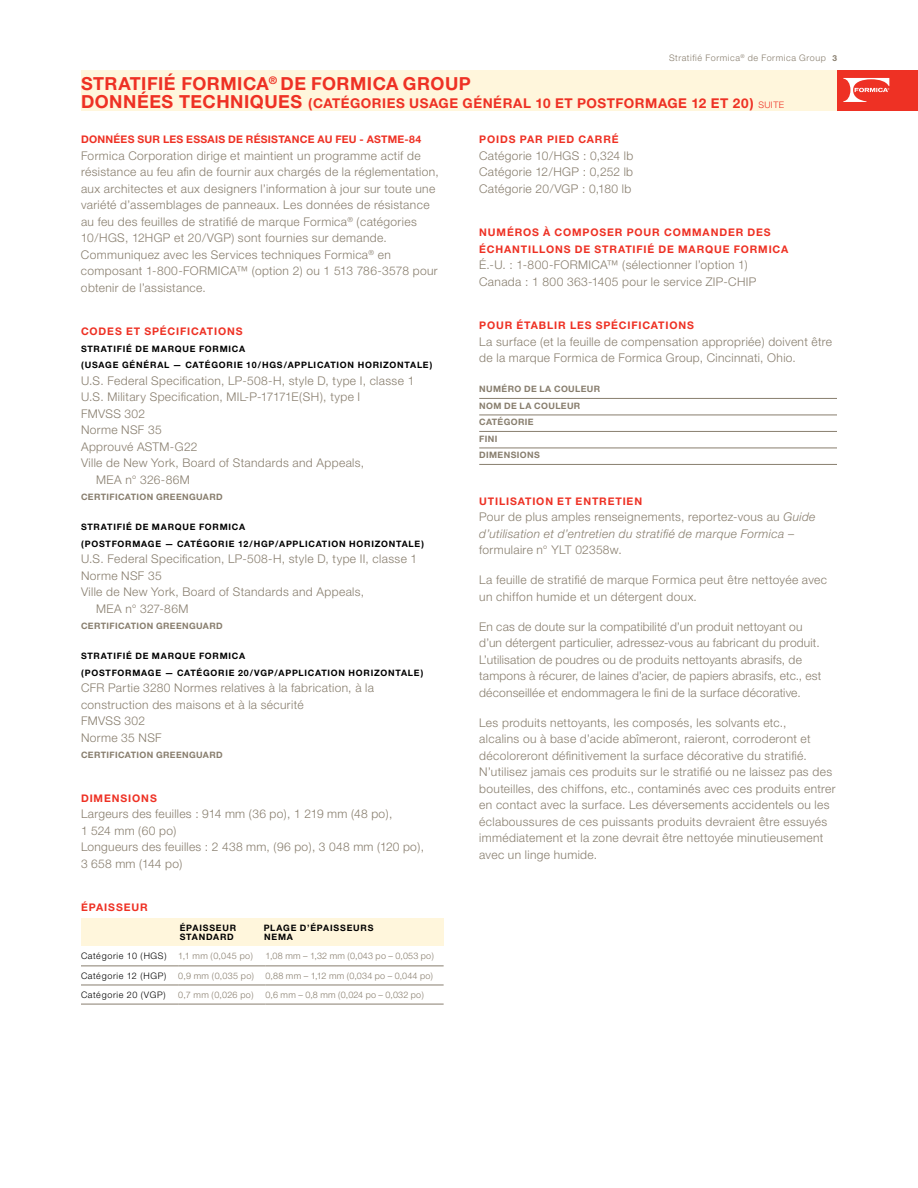
<style>
.page{position:relative;width:918px;height:1188px;background:#fff}
.page>*{position:absolute;margin:0;border:0;box-sizing:border-box;transform-origin:0 0}
.t1{font:700 18px "Helvetica Neue";letter-spacing:.025em;color:#ee3124}
.t2{font:700 13.5px "Helvetica Neue";letter-spacing:.04em;color:#ee3124}
.t3{font:300 12px/16.5px "Helvetica Neue";letter-spacing:.03em;color:#887e6e}
.t4{font:700 10.5px/16.5px "Helvetica Neue";letter-spacing:.085em;color:#ee3124}
.t5{font:700 10.5px "Helvetica Neue";letter-spacing:.025em;color:#ee3124}
.t6{font:300 9px "Helvetica Neue";letter-spacing:.035em;color:#887e6e}
.t7{font:300 9px "Helvetica Neue";letter-spacing:.075em;color:#000}
.t8{font:300 9px "Helvetica Neue";letter-spacing:.065em;color:#887e6e}
.t9{font:700 8.85px/16.5px "Helvetica Neue";letter-spacing:.09em;color:#000}
.t10{font:700 8.85px/16.5px "Helvetica Neue";letter-spacing:.045em;color:#887e6e}
.s1{font-weight:700;font-size:8.25px}
.s2{font-size:18px}
.s3{font-weight:300;font-size:9px}
.s4{font-style:italic}
</style>
<div class="page">
<div style="left:81px;top:70px;width:756px;height:41px;background:#fff6dc"></div>
<div style="left:837px;top:70px;width:81px;height:41px;background:#ee3124"></div>
<svg style="left:843px;top:78px;width:46px;height:24px"></svg>
<hr style="left:479px;top:398px;width:358px;height:1px;background:#887e6e">
<hr style="left:479px;top:415px;width:358px;height:1px;background:#887e6e">
<hr style="left:479px;top:431px;width:358px;height:1px;background:#887e6e">
<hr style="left:479px;top:448px;width:358px;height:1px;background:#887e6e">
<hr style="left:479px;top:464px;width:358px;height:1px;background:#887e6e">
<div style="left:81px;top:918px;width:363px;height:28px;background:#fff6dc"></div>
<hr style="left:81px;top:966px;width:97px;height:1px;background:#887e6e">
<hr style="left:178px;top:966px;width:88px;height:1px;background:#887e6e">
<hr style="left:266px;top:966px;width:178px;height:1px;background:#887e6e">
<hr style="left:81px;top:985px;width:97px;height:1px;background:#887e6e">
<hr style="left:178px;top:985px;width:88px;height:1px;background:#887e6e">
<hr style="left:266px;top:985px;width:178px;height:1px;background:#887e6e">
<hr style="left:81px;top:1004px;width:97px;height:1px;background:#887e6e">
<hr style="left:178px;top:1004px;width:88px;height:1px;background:#887e6e">
<hr style="left:266px;top:1004px;width:178px;height:1px;background:#887e6e">
<p class="t8" style="left:669px;top:52px;width:169px">Stratifié Formica<sup>®</sup> de Formica Group <span class="s1">3</span></p>
<h1 class="t1" style="left:81px;top:72px;width:125px">STRATIFIÉ FORMICA</h1>
<h1 class="t1" style="left:269px;top:72px;width:67px"><sup>®</sup> DE FORMICA</h1>
<h1 class="t1" style="left:403px;top:72px;width:29px">GROUP</h1>
<p class="t2" style="left:81px;top:95px;width:696px"><span class="s2">DONNÉES TECHNIQUES</span> (CATÉGORIES USAGE GÉNÉRAL 10 ET POSTFORMAGE 12 ET 20) <span class="s3">suite</span></p>
<p class="t5" style="left:81px;top:133px;width:342px">DONNÉES SUR LES ESSAIS DE RÉSISTANCE AU FEU - ASTME-84</p>
<p class="t3" style="left:81px;top:147px;width:359px">Formica Corporation dirige et maintient un programme actif de résistance au feu afin de fournir aux chargés de la réglementation, aux architectes et aux designers l’information à jour sur toute une variété d’assemblages de panneaux. Les données de résistance au feu des feuilles de stratifié de marque Formica<sup>®</sup> (catégories 10/HGS, 12HGP et 20/VGP) sont fournies sur demande.<br>Communiquez avec les Services techniques Formica<sup>®</sup> en composant 1-800-FORMICA™ (option 2) ou 1 513 786-3578 pour obtenir de l’assistance.</p>
<p class="t4" style="left:81px;top:323px;width:163px">CODES ET SPÉCIFICATIONS</p>
<p class="t9" style="left:81px;top:340px;width:353px">STRATIFIÉ DE MARQUE FORMICA<br>(USAGE GÉNÉRAL — CATÉGORIE 10/HGS/APPLICATION HORIZONTALE)</p>
<p class="t3" style="left:81px;top:372px;width:335px">U.S. Federal Specification, LP-508-H, style D, type I, classe 1</p>
<p class="t3" style="left:81px;top:388px;width:281px">U.S. Military Specification, MIL-P-17171E(SH), type I</p>
<p class="t3" style="left:81px;top:405px;width:66px">FMVSS 302</p>
<p class="t3" style="left:81px;top:421px;width:82px">Norme NSF 35</p>
<p class="t3" style="left:81px;top:438px;width:118px">Approuvé ASTM-G22</p>
<p class="t3" style="left:81px;top:454px;width:285px">Ville de New York, Board of Standards and Appeals,</p>
<p class="t3" style="left:96px;top:471px;width:95px">MEA n° 326-86M</p>
<p class="t10" style="left:81px;top:489px;width:143px">CERTIFICATION GREENGUARD</p>
<p class="t9" style="left:81px;top:519px;width:345px">STRATIFIÉ DE MARQUE FORMICA<br>(POSTFORMAGE — CATÉGORIE 12/HGP/APPLICATION HORIZONTALE)</p>
<p class="t3" style="left:81px;top:550px;width:338px">U.S. Federal Specification, LP-508-H, style D, type II, classe 1</p>
<p class="t3" style="left:81px;top:567px;width:82px">Norme NSF 35</p>
<p class="t3" style="left:81px;top:583px;width:285px">Ville de New York, Board of Standards and Appeals,</p>
<p class="t3" style="left:96px;top:600px;width:94px">MEA n° 327-86M</p>
<p class="t10" style="left:81px;top:618px;width:143px">CERTIFICATION GREENGUARD</p>
<p class="t9" style="left:81px;top:648px;width:344px">STRATIFIÉ DE MARQUE FORMICA<br>(POSTFORMAGE — CATÉGORIE 20/VGP/APPLICATION HORIZONTALE)</p>
<p class="t3" style="left:81px;top:679px;width:295px">CFR Partie 3280 Normes relatives à la fabrication, à la construction des maisons et à la sécurité<br>FMVSS 302<br>Norme 35 NSF</p>
<p class="t10" style="left:81px;top:747px;width:143px">CERTIFICATION GREENGUARD</p>
<p class="t4" style="left:81px;top:789px;width:77px">DIMENSIONS</p>
<p class="t3" style="left:81px;top:805px;width:345px">Largeurs des feuilles : 914 mm (36 po), 1 219 mm (48 po),<br>1 524 mm (60 po)<br>Longueurs des feuilles : 2 438 mm, (96 po), 3 048 mm (120 po), 3 658 mm (144 po)</p>
<p class="t4" style="left:81px;top:899px;width:68px">ÉPAISSEUR</p>
<p class="t9" style="left:180px;top:919px;width:58px">ÉPAISSEUR</p>
<p class="t9" style="left:264px;top:919px;width:111px">PLAGE D’ÉPAISSEURS</p>
<p class="t9" style="left:180px;top:928px;width:56px">STANDARD</p>
<p class="t9" style="left:264px;top:928px;width:30px">NEMA</p>
<p class="t7" style="left:81px;top:950px;width:87px">Catégorie 10 (HGS)</p>
<p class="t6" style="left:178px;top:950px;width:76px">1,1 mm (0,045 po)</p>
<p class="t6" style="left:266px;top:950px;width:170px">1,08 mm – 1,32 mm (0,043 po – 0,053 po)</p>
<p class="t7" style="left:81px;top:970px;width:87px">Catégorie 12 (HGP)</p>
<p class="t6" style="left:178px;top:970px;width:77px">0,9 mm (0,035 po)</p>
<p class="t6" style="left:266px;top:970px;width:169px">0,88 mm – 1,12 mm (0,034 po – 0,044 po)</p>
<p class="t7" style="left:81px;top:989px;width:86px">Catégorie 20 (VGP)</p>
<p class="t6" style="left:178px;top:989px;width:77px">0,7 mm (0,026 po)</p>
<p class="t6" style="left:266px;top:989px;width:160px">0,6 mm – 0,8 mm (0,024 po – 0,032 po)</p>
<p class="t4" style="left:479px;top:131px;width:141px">POIDS PAR PIED CARRÉ</p>
<p class="t3" style="left:479px;top:147px;width:156px;text-align:justify">Catégorie 10/HGS : 0,324 lb Catégorie 12/HGP : 0,252 lb Catégorie 20/VGP : 0,180 lb</p>
<p class="t4" style="left:479px;top:224px;width:311px">NUMÉROS À COMPOSER POUR COMMANDER DES<br>ÉCHANTILLONS DE STRATIFIÉ DE MARQUE FORMICA</p>
<p class="t3" style="left:479px;top:256px;width:279px">É.-U. : 1-800-FORMICA™ (sélectionner l’option 1)<br>Canada : 1 800 363-1405 pour le service ZIP-CHIP</p>
<p class="t4" style="left:479px;top:317px;width:216px">POUR ÉTABLIR LES SPÉCIFICATIONS</p>
<p class="t3" style="left:479px;top:333px;width:354px">La surface (et la feuille de compensation appropriée) doivent être de la marque Formica de Formica Group, Cincinnati, Ohio.</p>
<p class="t10" style="left:479px;top:381px;width:122px">NUMÉRO DE LA COULEUR<br>NOM DE LA COULEUR<br>CATÉGORIE<br>FINI<br>DIMENSIONS</p>
<p class="t4" style="left:479px;top:492px;width:164px">UTILISATION ET ENTRETIEN</p>
<p class="t3" style="left:479px;top:508px;width:338px">Pour de plus amples renseignements, reportez-vous au <span class="s4">Guide d’utilisation et d’entretien du stratifié de marque Formica</span> – formulaire n° YLT 02358w.</p>
<p class="t3" style="left:479px;top:571px;width:349px">La feuille de stratifié de marque Formica peut être nettoyée avec un chiffon humide et un détergent doux.</p>
<p class="t3" style="left:479px;top:618px;width:344px">En cas de doute sur la compatibilité d’un produit nettoyant ou d’un détergent particulier, adressez-vous au fabricant du produit.<br>L’utilisation de poudres ou de produits nettoyants abrasifs, de tampons à récurer, de laines d’acier, de papiers abrasifs, etc., est déconseillée et endommagera le fini de la surface décorative.</p>
<p class="t3" style="left:479px;top:714px;width:358px">Les produits nettoyants, les composés, les solvants etc.,<br>alcalins ou à base d’acide abîmeront, raieront, corroderont et décoloreront définitivement la surface décorative du stratifié.<br>N’utilisez jamais ces produits sur le stratifié ou ne laissez pas des bouteilles, des chiffons, etc., contaminés avec ces produits entrer en contact avec la surface. Les déversements accidentels ou les éclaboussures de ces puissants produits devraient être essuyés immédiatement et la zone devrait être nettoyée minutieusement avec un linge humide.</p>
</div>
